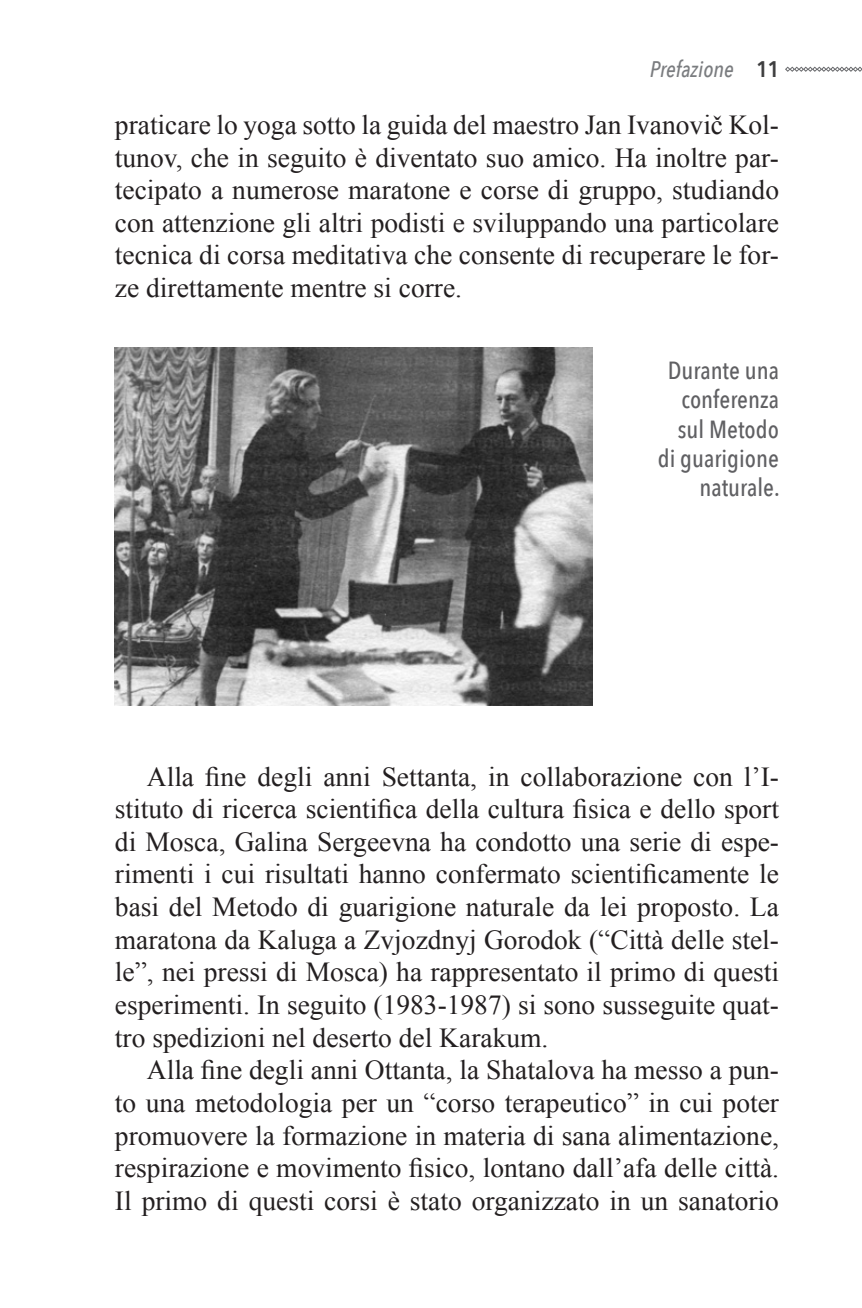
<style>
.page{position:relative;width:862px;height:1308px;background:#fff}
.page>*{position:absolute;margin:0;border:0;box-sizing:border-box;transform-origin:0 0}
.paragr__con_rientro{font:27.45px/32.6px "Times New Roman";color:#231f20;text-align:justify}
.t1{font:500 24.75px/29.2px "Avenir Next Condensed";color:#606063;text-align:right}
.t2{font:italic 500 22.5px "Avenir Next Condensed";color:#7a7c7f}
.s1{font-weight:600;font-style:normal;color:#3e3e3f}
</style>
<div class="page">
<svg style="left:785px;top:67px;width:77px;height:5px"></svg>
<img style="left:115px;top:347px;width:477px;height:358px">
<p class="t2" style="left:649px;top:55px;width:131px">Prefazione <span class="s1">11</span></p>
<p class="paragr__con_rientro" style="left:115px;top:108px;width:665px">praticare lo yoga sotto la guida del maestro Jan Ivanovič Kol&shy;tunov, che in seguito è diventato suo amico. Ha inoltre par&shy;tecipato a numerose maratone e corse di gruppo, studiando con attenzione gli altri podisti e sviluppando una particolare tecnica di corsa meditativa che consente di recuperare le for&shy;ze direttamente mentre si corre.</p>
<p class="t1" style="left:657px;top:356px;width:123px">Durante una conferenza sul Metodo di guarigione naturale.</p>
<p class="paragr__con_rientro" style="left:115px;top:759px;width:665px;text-indent:32px">Alla fine degli anni Settanta, in collaborazione con l’I&shy;stituto di ricerca scientifica della cultura fisica e dello sport di Mosca, Galina Sergeevna ha condotto una serie di espe&shy;rimenti i cui risultati hanno confermato scientificamente le basi del Metodo di guarigione naturale da lei proposto. La maratona da Kaluga a Zvjozdnyj Gorodok (“Città delle stel&shy;le”, nei pressi di Mosca) ha rappresentato il primo di questi esperimenti. In seguito (1983-1987) si sono susseguite quat&shy;tro spedizioni nel deserto del Karakum.</p>
<p class="paragr__con_rientro" style="left:115px;top:1053px;width:665px;text-indent:32px">Alla fine degli anni Ottanta, la Shatalova ha messo a pun&shy;to una metodologia per un “corso terapeutico” in cui poter promuovere la formazione in materia di sana alimentazione, respirazione e movimento fisico, lontano dall’afa delle città.<br>Il primo di questi corsi è stato organizzato in un sanatorio</p>
</div>
